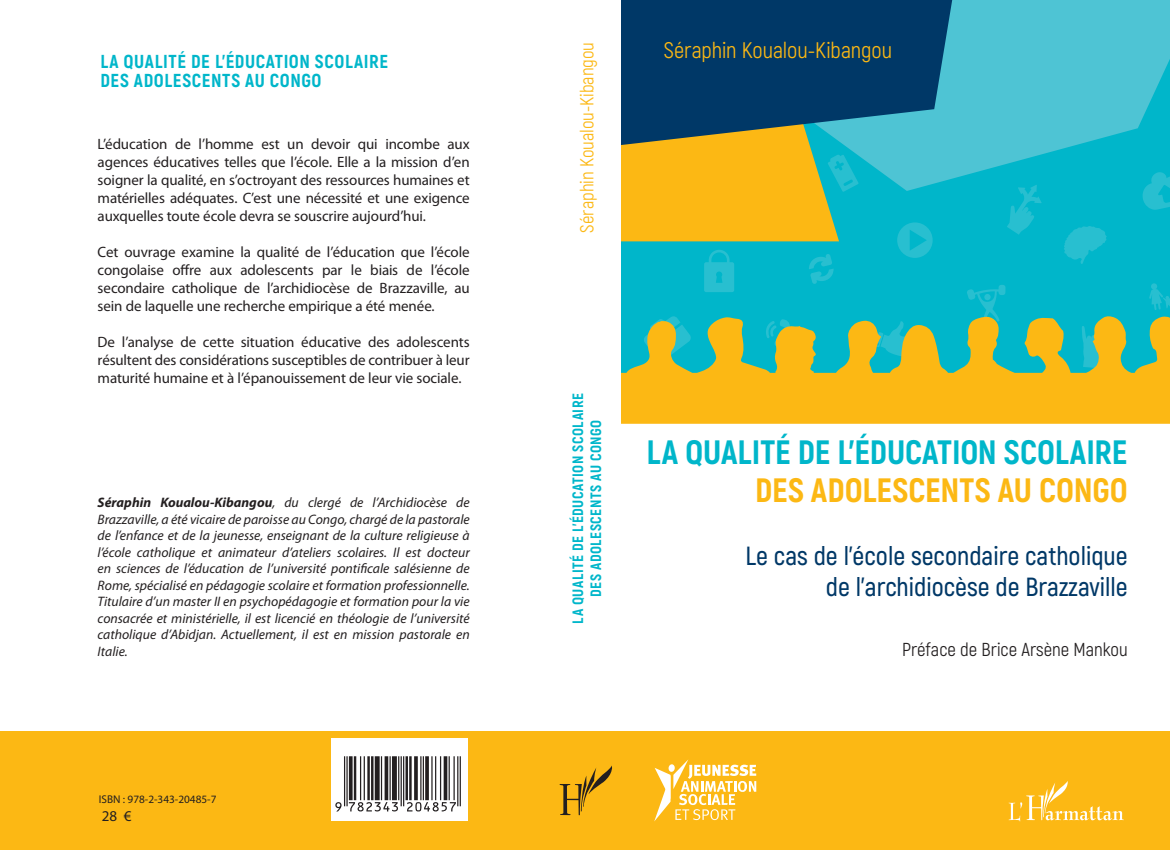
<style>
.page{position:relative;width:1170px;height:850px;background:#fff}
.page>*{position:absolute;margin:0;border:0;box-sizing:border-box;transform-origin:0 0}
.t1{font:800 33.75px "Akrobat";color:#00b6ca}
.t2{font:800 33.75px "Akrobat";color:#fcb814}
.t3{font:600 26.25px/31.5px "Akrobat";color:#003867;text-align:right}
.t4{font:22.5px "Akrobat";letter-spacing:-.005em;color:#fcb814}
.t5{font:800 18.75px/18.8px "Akrobat";letter-spacing:.035em;color:#00b6ca}
.t6{font:18.75px "Akrobat";color:#231f20}
.t7{font:18.75px "Akrobat";letter-spacing:-.005em;color:#fcb814}
.t8{font:15px/18px "Myriad Pro";letter-spacing:-.005em;color:#231f20;text-align:justify}
.t9{font:800 15px/18px "Akrobat";letter-spacing:.035em;color:#00b6ca;text-align:center}
.t10{font:italic 13.75px/16.5px "Myriad Pro";color:#231f20;text-align:justify}
.t11{font:11.25px "Myriad Pro";color:#231f20}
.s1{font-weight:700}
</style>
<div class="page">
<div style="left:0;top:731px;width:621px;height:119px;background:#fcb814"></div>
<div style="left:599px;top:731px;width:571px;height:119px;background:#fcb814"></div>
<div style="left:621px;top:0;width:549px;height:407px;background:#00b6ca"></div>
<svg style="left:1149px;top:283px;width:21px;height:27px"></svg>
<svg style="left:967px;top:285px;width:39px;height:30px"></svg>
<svg style="left:1064px;top:226px;width:43px;height:38px"></svg>
<svg style="left:1142px;top:191px;width:28px;height:19px"></svg>
<svg style="left:704px;top:250px;width:30px;height:42px"></svg>
<svg style="left:809px;top:254px;width:25px;height:30px"></svg>
<svg style="left:897px;top:222px;width:36px;height:36px"></svg>
<svg style="left:1007px;top:191px;width:35px;height:44px"></svg>
<div style="left:621px;top:191px;width:224px;height:50px;background:#fcb814"></div>
<svg style="left:621px;top:0;width:549px;height:191px;fill:#4ec4d4"></svg>
<svg style="left:621px;top:0;width:334px;height:145px;background:#124d70"></svg>
<svg style="left:621px;top:315px;width:549px;height:109px;fill:#fcb814"></svg>
<div style="left:332px;top:738px;width:136px;height:83px;background:#fff"></div>
<svg style="left:1009px;top:781px;width:115px;height:40px"></svg>
<svg style="left:560px;top:765px;width:52px;height:50px"></svg>
<svg style="left:654px;top:759px;width:102px;height:62px"></svg>
<svg style="left:335px;top:756px;width:126px;height:55px"></svg>
<p class="t5" style="left:100px;top:52px;width:289px">LA QUALITÉ DE L’ÉDUCATION SCOLAIRE<br>DES ADOLESCENTS AU CONGO</p>
<p class="t7" style="left:576px;top:233px;width:192px;rotate:-90deg">Séraphin Koualou-Kibangou</p>
<p class="t8" style="left:98px;top:135px;width:374px">L’éducation de l’homme est un devoir qui incombe aux agences éducatives telles que l’école. Elle a la mission d’en soigner la qualité, en s’octroyant des ressources humaines et matérielles adéquates. C’est une nécessité et une exigence auxquelles toute école devra se souscrire aujourd’hui.</p>
<p class="t8" style="left:98px;top:243px;width:374px">Cet ouvrage examine la qualité de l’éducation que l’école congolaise offre aux adolescents par le biais de l’école secondaire catholique de l’archidiocèse de Brazzaville, au sein de laquelle une recherche empirique a été menée.</p>
<p class="t8" style="left:98px;top:333px;width:374px">De l’analyse de cette situation éducative des adolescents résultent des considérations susceptibles de contribuer à leur maturité humaine et à l’épanouissement de leur vie sociale.</p>
<p class="t10" style="left:98px;top:494px;width:374px"><span class="s1">Séraphin Koualou-Kibangou</span>, du clergé de l’Archidiocèse de Brazzaville, a été vicaire de paroisse au Congo, chargé de la pastorale de l’enfance et de la jeunesse, enseignant de la culture religieuse à l’école catholique et animateur d’ateliers scolaires. Il est docteur en sciences de l’éducation de l’université pontificale salésienne de Rome, spécialisé en pédagogie scolaire et formation professionnelle.<br>Titulaire d’un master II en psychopédagogie et formation pour la vie consacrée et ministérielle, il est licencié en théologie de l’université catholique d’Abidjan. Actuellement, il est en mission pastorale en Italie.</p>
<p class="t9" style="left:569px;top:624px;width:232px;rotate:-90deg">LA QUALITÉ DE L’ÉDUCATION SCOLAIRE<br>DES ADOLESCENTS AU CONGO</p>
<h3 class="t4" style="left:664px;top:36px;width:230px">Séraphin Koualou-Kibangou</h3>
<h1 class="t1" style="left:647px;top:431px;width:483px">LA QUALITÉ DE L’ÉDUCATION SCOLAIRE</h1>
<h1 class="t2" style="left:755px;top:469px;width:374px">DES ADOLESCENTS AU CONGO</h1>
<h2 class="t3" style="left:746px;top:540px;width:384px">Le cas de l’école secondaire catholique de l’archidiocèse de Brazzaville</h2>
<p class="t6" style="left:902px;top:638px;width:227px">Préface de Brice Arsène Mankou</p>
<p class="t11" style="left:99px;top:793px;width:119px">ISBN : 978-2-343-20485-7</p>
<p class="t8" style="left:102px;top:807px;width:31px">28 €</p>
</div>
